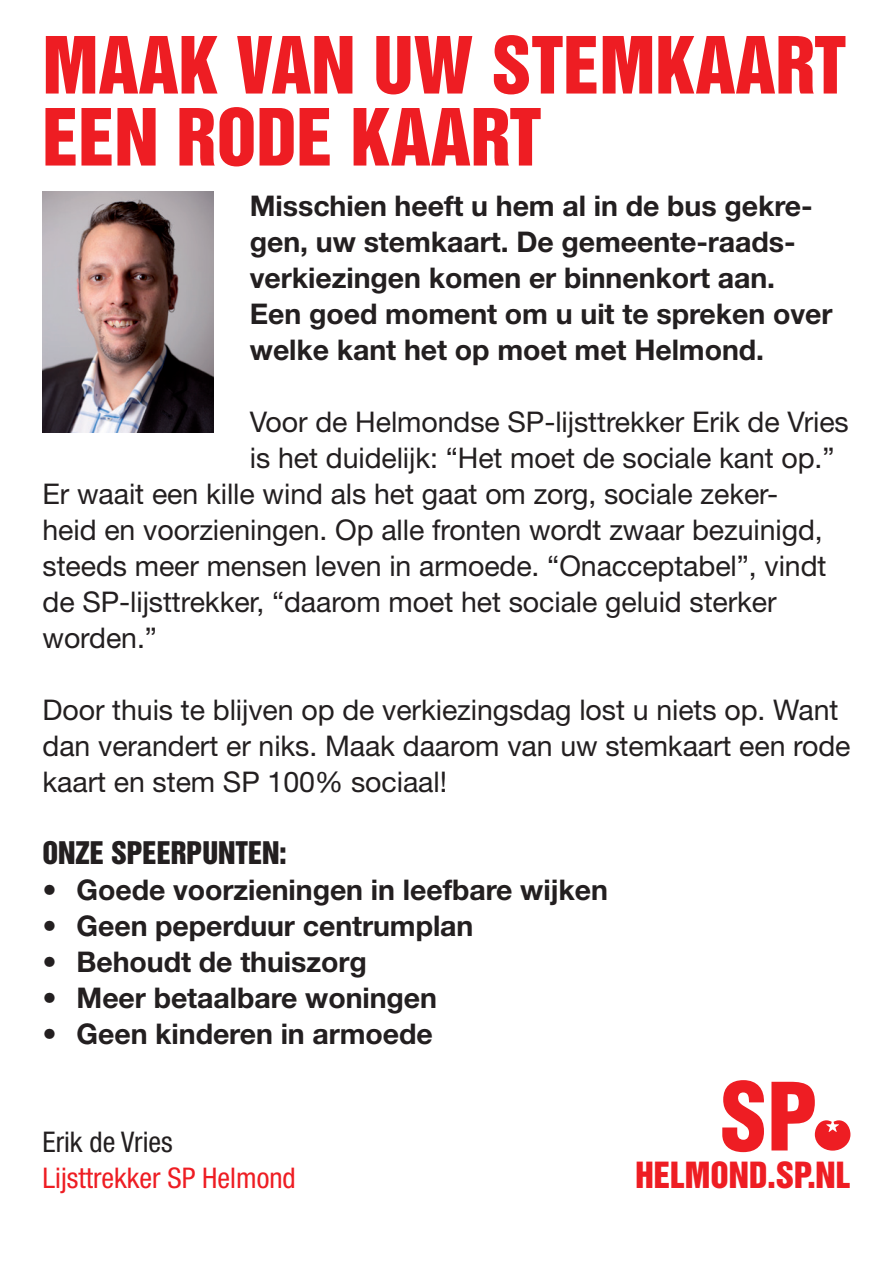
<style>
.page{position:relative;width:893px;height:1263px;background:#fff}
.page>*{position:absolute;margin:0;border:0;box-sizing:border-box;transform-origin:0 0}
.t1{font:72px/72px "Helvetica Inserat LT Std";color:#ee1d23}
.t2{font:33px "Helvetica Inserat LT Std";color:#ee1d23}
.t3{font:28.5px/36px "Helvetica Neue LT Std";letter-spacing:-.005em;color:#231f20}
.t4{font:700 28.5px/36px "Helvetica Neue LT Std";letter-spacing:-.005em;color:#231f20}
.t5{font:condensed 28.5px "Helvetica Neue LT Std";color:#ee1d23}
.t6{font:28.5px "Helvetica Inserat LT Std";letter-spacing:-.005em;color:#231f20}
.t7{font:condensed 28.5px "Helvetica Neue LT Std";color:#231f20}
</style>
<div class="page">
<svg style="left:722px;top:1080px;width:42px;height:72px"></svg>
<svg style="left:771px;top:1082px;width:79px;height:68px"></svg>
<img style="left:43px;top:191px;width:171px;height:241px">
<h1 class="t1" style="left:43px;top:31px;width:805px">MAAK VAN UW STEMKAART<br>EEN RODE KAART</h1>
<p class="t4" style="left:250px;top:187px;width:584px">Misschien heeft u hem al in de bus gekre&shy;gen, uw stemkaart. De gemeente-raads&shy;verkiezingen komen er binnenkort aan.<br>Een goed moment om u uit te spreken over welke kant het op moet met Helmond.</p>
<p class="t3" style="left:250px;top:403px;width:600px">Voor de Helmondse SP-lijsttrekker Erik de Vries</p>
<p class="t3" style="left:250px;top:439px;width:586px">is het duidelijk: “Het moet de sociale kant op.”</p>
<p class="t3" style="left:43px;top:475px;width:737px">Er waait een kille wind als het gaat om zorg, sociale zeker-</p>
<p class="t3" style="left:43px;top:511px;width:782px">heid en voorzieningen. Op alle fronten wordt zwaar bezuinigd,</p>
<p class="t3" style="left:43px;top:547px;width:785px">steeds meer mensen leven in armoede. “Onacceptabel”, vindt</p>
<p class="t3" style="left:43px;top:583px;width:736px">de SP-lijsttrekker, “daarom moet het sociale geluid sterker</p>
<p class="t3" style="left:43px;top:619px;width:116px">worden.”</p>
<p class="t3" style="left:43px;top:691px;width:809px">Door thuis te blijven op de verkiezingsdag lost u niets op. Want dan verandert er niks. Maak daarom van uw stemkaart een rode kaart en stem SP 100% sociaal!</p>
<p class="t6" style="left:43px;top:836px;width:246px">ONZE SPEERPUNTEN:</p>
<p class="t4" style="left:43px;top:871px;width:567px">• Goede voorzieningen in leefbare wijken</p>
<p class="t4" style="left:43px;top:907px;width:432px">• Geen peperduur centrumplan</p>
<p class="t4" style="left:43px;top:943px;width:326px">• Behoudt de thuiszorg</p>
<p class="t4" style="left:43px;top:979px;width:396px">• Meer betaalbare woningen</p>
<p class="t4" style="left:43px;top:1015px;width:392px">• Geen kinderen in armoede</p>
<p class="t7" style="left:43px;top:1125px;width:132px">Erik de Vries</p>
<p class="t5" style="left:43px;top:1161px;width:255px">Lijsttrekker SP Helmond</p>
<p class="t2" style="left:635px;top:1155px;width:216px">HELMOND.SP.NL</p>
</div>
